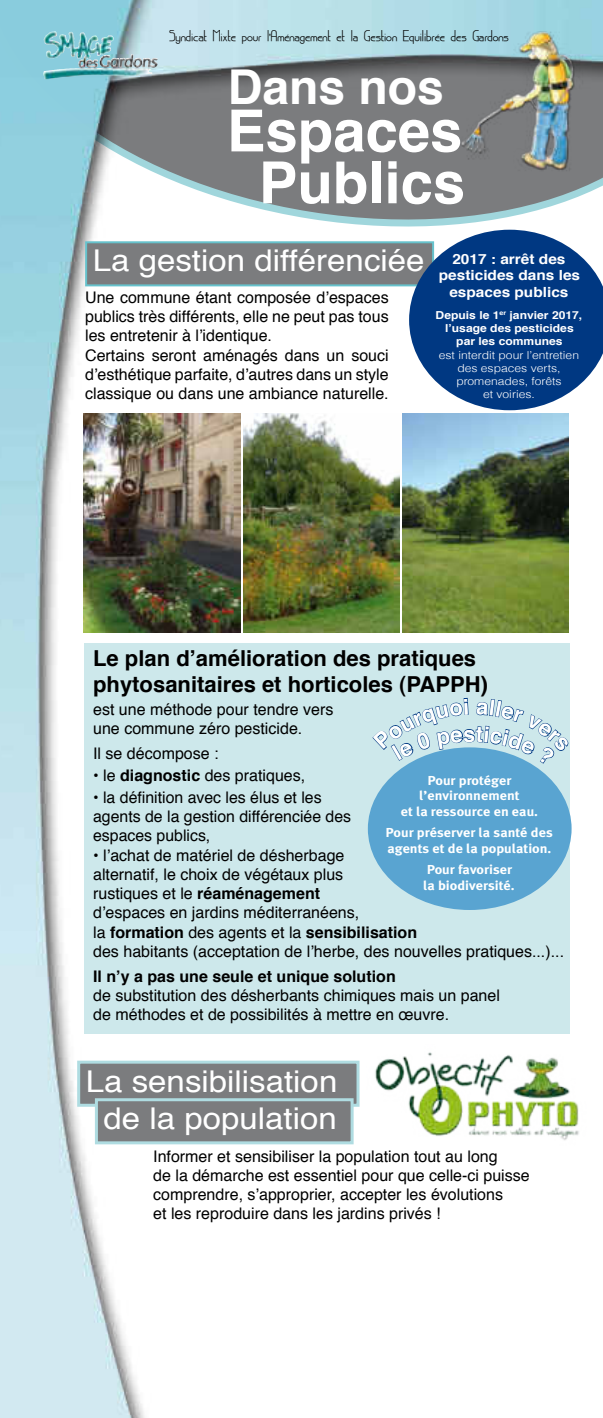
<style>
.page{position:relative;width:603px;height:1418px;background:#fff}
.page>*{position:absolute;margin:0;border:0;box-sizing:border-box;transform-origin:0 0}
.t1{font:700 58px "Helvetica";color:#fff}
.t2{font:700 48px "Helvetica";color:#fff}
.t3{font:30px/37.6px "Helvetica";color:#fff;text-align:center;scale:1.1 1}
.t4{font:700 22px/26.4px "Helvetica";color:#000}
.t5{font:700 22px "Helvetica";color:#fff}
.t6{font:16px/19.2px "Helvetica";color:#000}
.t7{font:700 16px "Helvetica";color:#000}
.t8{font:700 14px "Gardons";color:#000}
.t9{font:700 14px/16.8px "Helvetica";color:#fff;text-align:center;scale:1.1 1}
.t10{font:700 13px/15.6px "Meta Plus";color:#fff;scale:1.1 1}
.t11{font:300 11px/13.2px "Helvetica";color:#fff;text-align:center;scale:1.1 1}
.t12{font:700 11px/13.2px "Helvetica";color:#fff;text-align:center;scale:1.1 1}
.s1{font-weight:700}
</style>
<div class="page">
<img style="left:0;top:0;width:602px;height:1417px">
<img style="left:44px;top:31px;width:20px;height:27px">
<img style="left:444px;top:21px;width:149px;height:186px">
<div style="left:86px;top:242px;width:347px;height:43px;background:#7b7c7e"></div>
<div style="left:85px;top:241px;width:349px;height:45px;border:2px solid #66c2cc"></div>
<div style="left:84px;top:643px;width:485px;height:390px;background:#cde8eb"></div>
<div style="left:79px;top:1062px;width:279px;height:43px;background:#7b7c7e"></div>
<div style="left:77px;top:1060px;width:282px;height:46px;border:3px solid #afdce1"></div>
<div style="left:96px;top:1099px;width:256px;height:43px;background:#7b7c7e"></div>
<div style="left:95px;top:1098px;width:258px;height:46px;border:3px solid #afdce1"></div>
<img style="left:366px;top:1044px;width:220px;height:101px">
<div style="left:367px;top:747px;width:204px;height:163px;background:#59a4d1;border-radius:50%"></div>
<img style="left:402px;top:413px;width:166px;height:219px">
<img style="left:243px;top:413px;width:156px;height:219px">
<img style="left:84px;top:413px;width:156px;height:219px">
<svg style="left:409px;top:230px;width:193px;height:180px;fill:#003882"></svg>
<svg style="left:372px;top:698px;width:197px;height:67px"></svg>
<p class="t8" style="left:169px;top:30px;width:341px">Syndicat Mixte pour l’Aménagement et la Gestion Equilibrée des Gardons</p>
<h2 class="t2" style="left:227px;top:68px;width:218px">Dans nos</h2>
<h1 class="t1" style="left:227px;top:108px;width:237px">Espaces</h1>
<h1 class="t1" style="left:258px;top:160px;width:208px">Publics</h1>
<h3 class="t3" style="left:93px;top:245px;width:303px">La gestion différenciée</h3>
<p class="t6" style="left:85px;top:289px;width:305px">Une commune étant composée d’espaces publics très différents, elle ne peut pas tous les entretenir à l’identique.<br>Certains seront aménagés dans un souci d’esthétique parfaite, d’autres dans un style classique ou dans une ambiance naturelle.</p>
<p class="t9" style="left:438px;top:251px;width:130px">2017 : arrêt des pesticides dans les espaces publics</p>
<p class="t12" style="left:435px;top:309px;width:135px">Depuis le 1<sup>er</sup> janvier 2017, l’usage des pesticides par les communes</p>
<p class="t11" style="left:438px;top:349px;width:129px">est interdit pour l’entretien des espaces verts, promenades, forêts<br>et voiries.</p>
<h3 class="t4" style="left:93px;top:647px;width:396px">Le plan d’amélioration des pratiques phytosanitaires et horticoles (PAPPH)</h3>
<p class="t6" style="left:93px;top:701px;width:242px">est une méthode pour tendre vers une commune zéro pesticide.</p>
<p class="t6" style="left:93px;top:745px;width:127px">Il se décompose :</p>
<p class="t6" style="left:93px;top:766px;width:213px">• le <span class="s1">diagnostic</span> des pratiques,</p>
<p class="t6" style="left:93px;top:788px;width:259px">• la définition avec les élus et les agents de la gestion différenciée des espaces publics,</p>
<p class="t6" style="left:93px;top:846px;width:472px">• l’achat de matériel de désherbage<br>alternatif, le choix de végétaux plus<br>rustiques et le <span class="s1">réaménagement<br></span>d’espaces en jardins méditerranéens,<br>la <span class="s1">formation</span> des agents et la <span class="s1">sensibilisation<br></span>des habitants (acceptation de l’herbe, des nouvelles pratiques...)...</p>
<p class="t7" style="left:93px;top:969px;width:304px">Il n’y a pas une seule et unique solution</p>
<p class="t6" style="left:93px;top:987px;width:408px">de substitution des désherbants chimiques mais un panel de méthodes et de possibilités à mettre en œuvre.</p>
<h3 class="t5" style="left:463px;top:725px;width:14px">s</h3>
<p class="t10" style="left:400px;top:772px;width:126px;text-align:center">Pour protéger l’environnement<br>et la ressource en eau.</p>
<p class="t10" style="left:385px;top:824px;width:153px">Pour préserver la santé des agents et de la population.</p>
<p class="t10" style="left:423px;top:861px;width:85px">Pour favoriser la biodiversité.</p>
<h3 class="t3" style="left:86px;top:1065px;width:230px">La sensibilisation de la population</h3>
<p class="t6" style="left:153px;top:1147px;width:378px">Informer et sensibiliser la population tout au long<br>de la démarche est essentiel pour que celle-ci puisse comprendre, s’approprier, accepter les évolutions<br>et les reproduire dans les jardins privés !</p>
</div>
